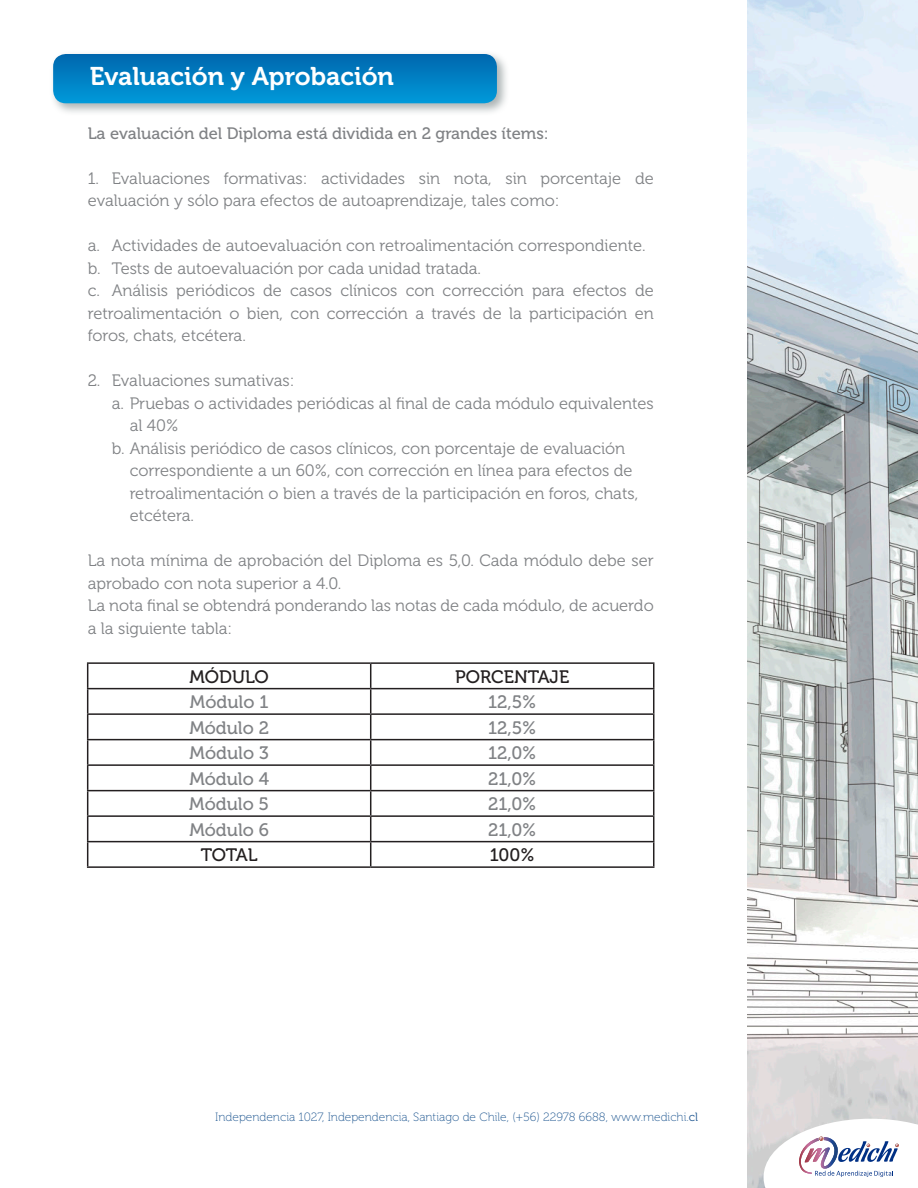
<style>
.page{position:relative;width:918px;height:1188px;background:#fff}
.page>*{position:absolute;margin:0;border:0;box-sizing:border-box;transform-origin:0 0}
.t1{font:25.5px "Museo 700";color:#fff}
.t2{font:18px "Museo 500";color:#808285}
.t3{font:18px "Museo 500";color:#231f20}
.t4{font:16.5px/22.5px "Museo 300";color:#808285}
.t5{font:16.5px "Museo 500";color:#808285}
.t6{font:12px "Museo 100";color:#1f5791}
.s1{font-family:"Museo 300"}
</style>
<div class="page">
<img style="left:748px;top:0;width:170px;height:1188px">
<svg style="left:764px;top:1119px;width:154px;height:69px"></svg>
<div style="left:49px;top:50px;width:460px;height:66px;background:#929c9d;opacity:.75"></div>
<svg style="left:53px;top:54px;width:444px;height:49px;background:#0180c3"></svg>
<hr style="left:87px;top:662px;width:284px;height:2px;background:#231f20">
<hr style="left:371px;top:662px;width:283px;height:2px;background:#231f20">
<hr style="left:87px;top:688px;width:284px;height:1px;background:#231f20">
<hr style="left:371px;top:688px;width:283px;height:1px;background:#231f20">
<hr style="left:87px;top:713px;width:284px;height:2px;background:#231f20">
<hr style="left:371px;top:713px;width:283px;height:2px;background:#231f20">
<hr style="left:87px;top:739px;width:284px;height:1px;background:#231f20">
<hr style="left:371px;top:739px;width:283px;height:1px;background:#231f20">
<hr style="left:87px;top:764px;width:284px;height:2px;background:#231f20">
<hr style="left:371px;top:764px;width:283px;height:2px;background:#231f20">
<hr style="left:87px;top:790px;width:284px;height:1px;background:#231f20">
<hr style="left:371px;top:790px;width:283px;height:1px;background:#231f20">
<hr style="left:87px;top:815px;width:284px;height:2px;background:#231f20">
<hr style="left:371px;top:815px;width:283px;height:2px;background:#231f20">
<hr style="left:87px;top:841px;width:284px;height:1px;background:#231f20">
<svg style="left:87px;top:664px;width:1px;height:202px"></svg>
<hr style="left:371px;top:841px;width:283px;height:1px;background:#231f20">
<svg style="left:370px;top:664px;width:1px;height:202px"></svg>
<svg style="left:653px;top:664px;width:1px;height:202px"></svg>
<hr style="left:87px;top:866px;width:284px;height:2px;background:#231f20">
<hr style="left:371px;top:866px;width:283px;height:2px;background:#231f20">
<p class="t1" style="left:90px;top:62px;width:306px">Evaluación y Aprobación</p>
<p class="t5" style="left:88px;top:124px;width:463px">La evaluación del Diploma está dividida en 2 grandes ítems:</p>
<p class="t4" style="left:88px;top:167px;width:568px">1. Evaluaciones formativas: actividades sin nota, sin porcentaje de evaluación y sólo para efectos de autoaprendizaje, tales como:</p>
<p class="t4" style="left:88px;top:235px;width:560px">a. Actividades de autoevaluación con retroalimentación correspondiente.</p>
<p class="t4" style="left:88px;top:257px;width:395px">b. Tests de autoevaluación por cada unidad tratada.</p>
<p class="t4" style="left:88px;top:280px;width:568px;text-align:justify">c. Análisis periódicos de casos clínicos con corrección para efectos de retroalimentación o bien, con corrección a través de la participación en foros, chats, etcétera.</p>
<p class="t4" style="left:88px;top:370px;width:208px">2. Evaluaciones sumativas:</p>
<p class="t4" style="left:112px;top:392px;width:544px">a. Pruebas o actividades periódicas al final de cada módulo equivalentes</p>
<p class="t4" style="left:130px;top:415px;width:50px">al 40%</p>
<p class="t4" style="left:112px;top:437px;width:515px">b. Análisis periódico de casos clínicos, con porcentaje de evaluación</p>
<p class="t4" style="left:130px;top:460px;width:504px">correspondiente a un 60%, con corrección en línea para efectos de</p>
<p class="t4" style="left:130px;top:482px;width:510px">retroalimentación o bien a través de la participación en foros, chats,</p>
<p class="t4" style="left:130px;top:505px;width:66px">etcétera.</p>
<p class="t4" style="left:88px;top:550px;width:568px">La nota mínima de aprobación del Diploma es 5,0. Cada módulo debe ser aprobado con nota superior a 4.0.</p>
<p class="t4" style="left:88px;top:595px;width:568px">La nota final se obtendrá ponderando las notas de cada módulo, de acuerdo a la siguiente tabla:</p>
<p class="t3" style="left:190px;top:667px;width:81px">MÓDULO</p>
<p class="t3" style="left:455px;top:667px;width:116px">PORCENTAJE</p>
<p class="t2" style="left:190px;top:692px;width:80px">Módulo 1</p>
<p class="t2" style="left:488px;top:692px;width:50px">12,5%</p>
<p class="t2" style="left:189px;top:718px;width:81px">Módulo 2</p>
<p class="t2" style="left:488px;top:718px;width:50px">12,5%</p>
<p class="t2" style="left:190px;top:743px;width:81px">Módulo 3</p>
<p class="t2" style="left:488px;top:743px;width:50px">12,0%</p>
<p class="t2" style="left:189px;top:769px;width:81px">Módulo 4</p>
<p class="t2" style="left:488px;top:769px;width:50px">21,0%</p>
<p class="t2" style="left:189px;top:794px;width:81px">Módulo 5</p>
<p class="t2" style="left:488px;top:794px;width:50px">21,0%</p>
<p class="t2" style="left:189px;top:820px;width:81px">Módulo 6</p>
<p class="t2" style="left:488px;top:820px;width:50px">21,0%</p>
<p class="t3" style="left:201px;top:845px;width:58px">TOTAL</p>
<p class="t3" style="left:490px;top:845px;width:46px">100%</p>
<p class="t6" style="left:215px;top:1111px;width:484px">Independencia 1027, Independencia, Santiago de Chile, (+56) 22978 6688, www.medichi.<span class="s1">cl</span></p>
</div>
